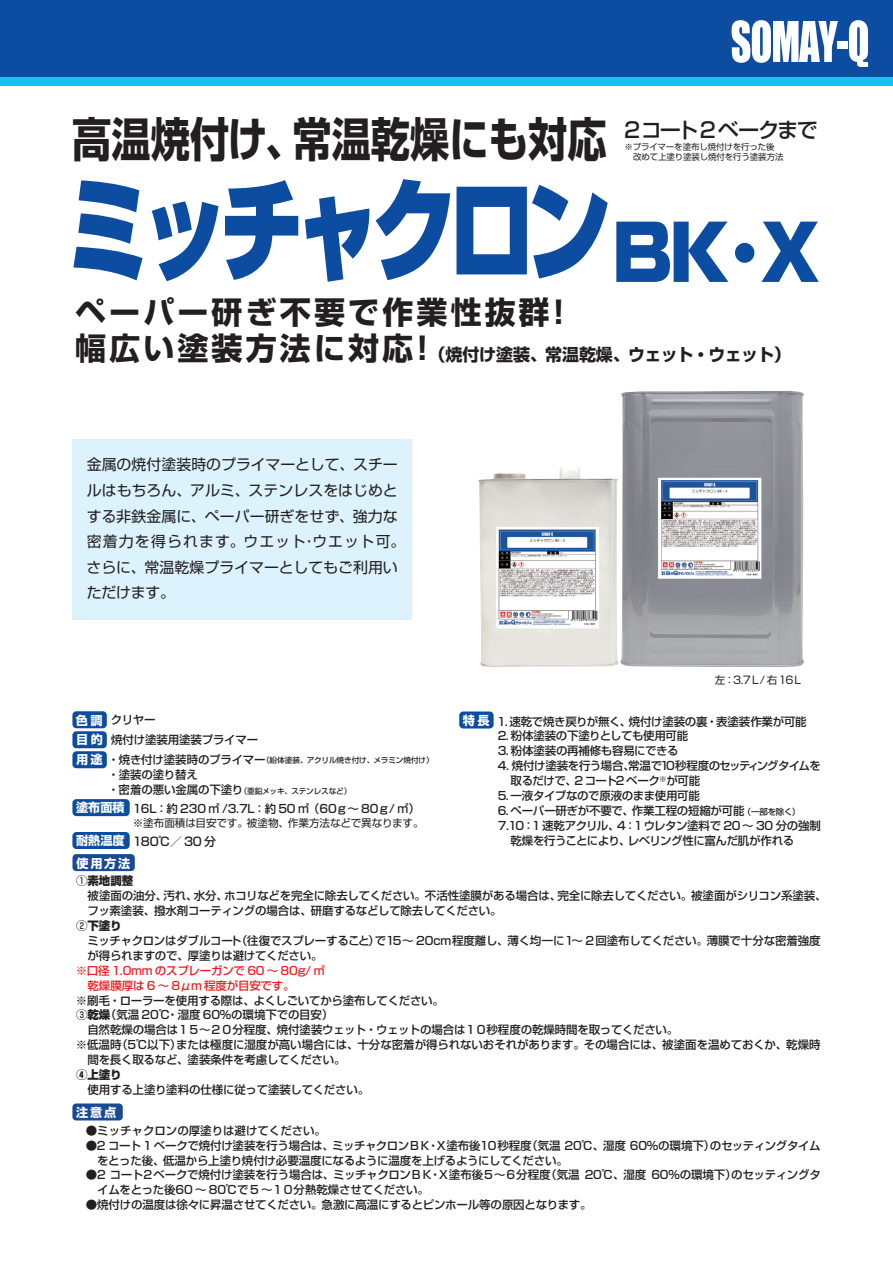
<style>
.page{position:relative;width:893px;height:1263px;background:#fff}
.page>*{position:absolute;margin:0;border:0;box-sizing:border-box;transform-origin:0 0}
.t1{font:900 110.55px "Shin Go Pro";letter-spacing:-.1em;color:#0d4da1;scale:.77 1}
.t2{font:700 46.8px "Shin Go Pro";color:#231f20;scale:.84 1}
.t3{font:700 31.05px/35.2px "Shin Go Pro";letter-spacing:.1em;color:#231f20}
.t4{font:500 21.3px "Shin Go Pro";letter-spacing:-.065em;color:#231f20}
.t5{font:700 16.95px "Shin Go Pro";letter-spacing:-.015em;color:#231f20}
.t6{font:14.85px/25.5px "Shin Go Pro";letter-spacing:.005em;color:#231f20}
.t7{font:700 12.15px "Shin Go Pro";letter-spacing:.145em;color:#fff}
.t8{font:500 11.85px "Shin Go Pro";color:#231f20}
.t9{font:500 11.55px/14.9px "Shin Go Pro";letter-spacing:-.02em;color:#231f20}
.t10{font:500 11.55px/14.9px "Shin Go Pro";letter-spacing:-.04em;color:#231f20}
.t11{font:500 11.55px/14.9px "Shin Go Pro";letter-spacing:-.015em;color:#ee1d23}
.t12{font:800 11.55px "Shin Go Pro";letter-spacing:-.01em;color:#231f20}
.t13{font:10.65px "Shin Go Pro";letter-spacing:-.015em;color:#231f20}
.t14{font:8.55px/9.8px "Shin Go Pro";letter-spacing:-.02em;color:#231f20}
.t15{font:500 7.65px "Shin Go Pro";letter-spacing:-.02em;color:#231f20}
.s1{font-weight:700;font-size:12.15px;color:#fff}
.s2{font-size:11.55px}
.s3{font-size:8.55px}
.s4{font-weight:500}
.s5{font-weight:800}
</style>
<div class="page">
<div style="left:72px;top:854px;width:63px;height:17px;background:#194a93;border-radius:4px"></div>
<div style="left:72px;top:439px;width:340px;height:180px;background:#dcf2fc"></div>
<div style="left:459px;top:711px;width:35px;height:17px;background:#0d4da1;border-radius:4px"></div>
<div style="left:72px;top:1103px;width:51px;height:17px;background:#194a93;border-radius:4px"></div>
<div style="left:0;top:0;width:893px;height:85px;background:#15c0f2"></div>
<div style="left:0;top:0;width:893px;height:77px;background:#0d4da1"></div>
<svg style="left:732px;top:20px;width:106px;height:43px"></svg>
<div style="left:837px;top:42px;width:11px;height:7px;background:#fff"></div>
<svg style="left:849px;top:20px;width:19px;height:47px"></svg>
<img style="left:478px;top:391px;width:326px;height:276px">
<div style="left:72px;top:731px;width:35px;height:17px;background:#0d4da1;border-radius:4px"></div>
<div style="left:72px;top:711px;width:35px;height:17px;background:#0d4da1;border-radius:4px"></div>
<div style="left:72px;top:799px;width:58px;height:17px;background:#0d4da1;border-radius:4px"></div>
<div style="left:72px;top:832px;width:58px;height:17px;background:#0d4da1;border-radius:4px"></div>
<div style="left:72px;top:751px;width:35px;height:17px;background:#0d4da1;border-radius:4px"></div>
<h2 class="t2" style="left:72px;top:102px;width:638px">高温焼付け、常温乾燥にも対応</h2>
<h3 class="t4" style="left:624px;top:113px;width:195px">2コート2ベークまで</h3>
<p class="t14" style="left:624px;top:141px;width:161px">※プライマーを塗布し焼付けを行った後　改めて上塗り塗装し焼付を行う塗装方法</p>
<h1 class="t1" style="left:66px;top:142px;width:981px">ミッチャクロン<sub>BK･X</sub></h1>
<h3 class="t3" style="left:75px;top:292px;width:501px">ペーパー研ぎ不要で作業性抜群！幅広い塗装方法に対応！</h3>
<h3 class="t5" style="left:429px;top:341px;width:364px">（焼付け塗装、常温乾燥、ウェット・ウェット）</h3>
<p class="t6" style="left:87px;top:450px;width:320px">金属の焼付塗装時のプライマーとして、スチールはもちろん、アルミ、ステンレスをはじめとする非鉄金属に、ペーパー研ぎをせず、強力な密着力を得られます。ウエット･ウエット可。さらに、常温乾燥プライマーとしてもご利用いただけます。</p>
<p class="t9" style="left:76px;top:710px;width:81px"><span class="s1">色調</span> クリヤー</p>
<p class="t9" style="left:76px;top:730px;width:184px"><span class="s1">目的</span> 焼付け塗装用塗装プライマー</p>
<p class="t15" style="left:76px;top:753px;width:359px"><span class="s1">用途</span><span class="s2">・焼き付け塗装時のプライマー</span>（紛体塗装、アクリル焼き付け、メラミン焼付け）</p>
<p class="t9" style="left:108px;top:766px;width:91px">・塗装の塗り替え</p>
<p class="t15" style="left:108px;top:784px;width:245px"><span class="s2">・密着の悪い金属の下塗り</span>（亜鉛メッキ、ステンレスなど）</p>
<p class="t9" style="left:76px;top:799px;width:345px"><span class="s1">塗布面積</span> 16L：約 230 ㎡ /3.7L：約 50 ㎡（60ｇ～ 80ｇ/ ㎡）</p>
<p class="t13" style="left:133px;top:814px;width:292px">※塗布面積は目安です。被塗物、作業方法などで異なります。</p>
<p class="t8" style="left:76px;top:831px;width:142px"><span class="s1">耐熱温度</span> 180℃／ 30 分</p>
<p class="t13" style="left:715px;top:672px;width:90px">左：3.7Ｌ/右 16Ｌ</p>
<p class="t9" style="left:463px;top:712px;width:345px"><span class="s1">特長</span> 1. 速乾で焼き戻りが無く、焼付け塗装の裏・表塗装作業が可能</p>
<p class="t9" style="left:498px;top:727px;width:192px">2. 粉体塗装の下塗りとしても使用可能</p>
<p class="t9" style="left:498px;top:742px;width:182px">3. 粉体塗装の再補修も容易にできる</p>
<p class="t10" style="left:511px;top:757px;width:312px;text-indent:-13px">4. 焼付け塗装を行う場合、常温で10秒程度のセッティングタイムを取るだけで、2 コート2 ベーク<sup>※</sup>が可能</p>
<p class="t9" style="left:498px;top:787px;width:204px">5. 一液タイプなので原液のまま使用可能</p>
<p class="t9" style="left:498px;top:802px;width:304px">6. ペーパー研ぎが不要で、作業工程の短縮が可能<span class="s3">（一部を除く）</span></p>
<p class="t9" style="left:498px;top:816px;width:325px">7.10：1 速乾アクリル、4：1ウレタン塗料で 20 ～ 30 分の強制</p>
<p class="t9" style="left:510px;top:831px;width:285px">乾燥を行うことにより、レベリング性に富んだ肌が作れる</p>
<p class="t7" style="left:76px;top:853px;width:55px">使用方法</p>
<p class="t12" style="left:76px;top:872px;width:59px"><span class="s4">①</span>素地調整</p>
<p class="t9" style="left:76px;top:887px;width:752px">　被塗面の油分、汚れ、水分、ホコリなどを完全に除去してください。不活性塗膜がある場合は、完全に除去してください。被塗面がシリコン系塗装、</p>
<p class="t9" style="left:87px;top:902px;width:416px">フッ素塗装、撥水剤コーティングの場合は、研磨するなどして除去してください。</p>
<p class="t12" style="left:76px;top:916px;width:47px"><span class="s4">②</span>下塗り</p>
<p class="t9" style="left:76px;top:932px;width:746px">　ミッチャクロンはダブルコート（往復でスプレーすること）で15～ 20cm程度離し、薄く均一に1～ 2回塗布してください。薄膜で十分な密着強度</p>
<p class="t9" style="left:87px;top:947px;width:237px">が得られますので、厚塗りは避けてください。</p>
<p class="t11" style="left:76px;top:961px;width:251px">※口径 1.0mm のスプレーガンで 60 ～ 80g/ ㎡　乾燥膜厚は 6 ～ 8μm 程度が目安です。</p>
<p class="t9" style="left:76px;top:991px;width:370px">※刷毛・ローラーを使用する際は、よくしごいてから塗布してください。</p>
<p class="t9" style="left:76px;top:1006px;width:259px">③<span class="s5">乾燥</span>（気温 20℃・湿度 60％の環境下での目安）</p>
<p class="t9" style="left:76px;top:1021px;width:604px">　自然乾燥の場合は１５～２０分程度、焼付塗装ウェット・ウェットの場合は１０秒程度の乾燥時間を取ってください。</p>
<p class="t9" style="left:76px;top:1036px;width:746px">※低温時（5℃以下）または極度に湿度が高い場合には、十分な密着が得られないおそれがあります。その場合には、被塗面を温めておくか、乾燥時</p>
<p class="t9" style="left:87px;top:1051px;width:260px">間を長く取るなど、塗装条件を考慮してください。</p>
<p class="t12" style="left:76px;top:1065px;width:47px">④上塗り</p>
<p class="t9" style="left:76px;top:1080px;width:295px">　使用する上塗り塗料の仕様に従って塗装してください。</p>
<p class="t7" style="left:76px;top:1103px;width:42px">注意点</p>
<p class="t9" style="left:86px;top:1122px;width:242px">●ミッチャクロンの厚塗りは避けてください。</p>
<p class="t9" style="left:97px;top:1136px;width:725px;text-indent:-11px">●2 コート 1 ベークで焼付け塗装を行う場合は、ミッチャクロンＢＫ・Ｘ塗布後10秒程度（気温 20℃、湿度 60％の環境下）のセッティングタイムをとった後、低温から上塗り焼付け必要温度になるように温度を上げるようにしてください。</p>
<p class="t9" style="left:97px;top:1166px;width:725px;text-indent:-11px">●2 コート２ベークで焼付け塗装を行う場合は、ミッチャクロンＢＫ・Ｘ塗布後５～６分程度（気温 20℃、湿度 60％の環境下）のセッティングタイムをとった後60 ～ 80℃で5 ～１０分熱乾燥させてください。</p>
<p class="t9" style="left:86px;top:1196px;width:507px">●焼付けの温度は徐々に昇温させてください。急激に高温にするとピンホール等の原因となります。</p>
</div>
